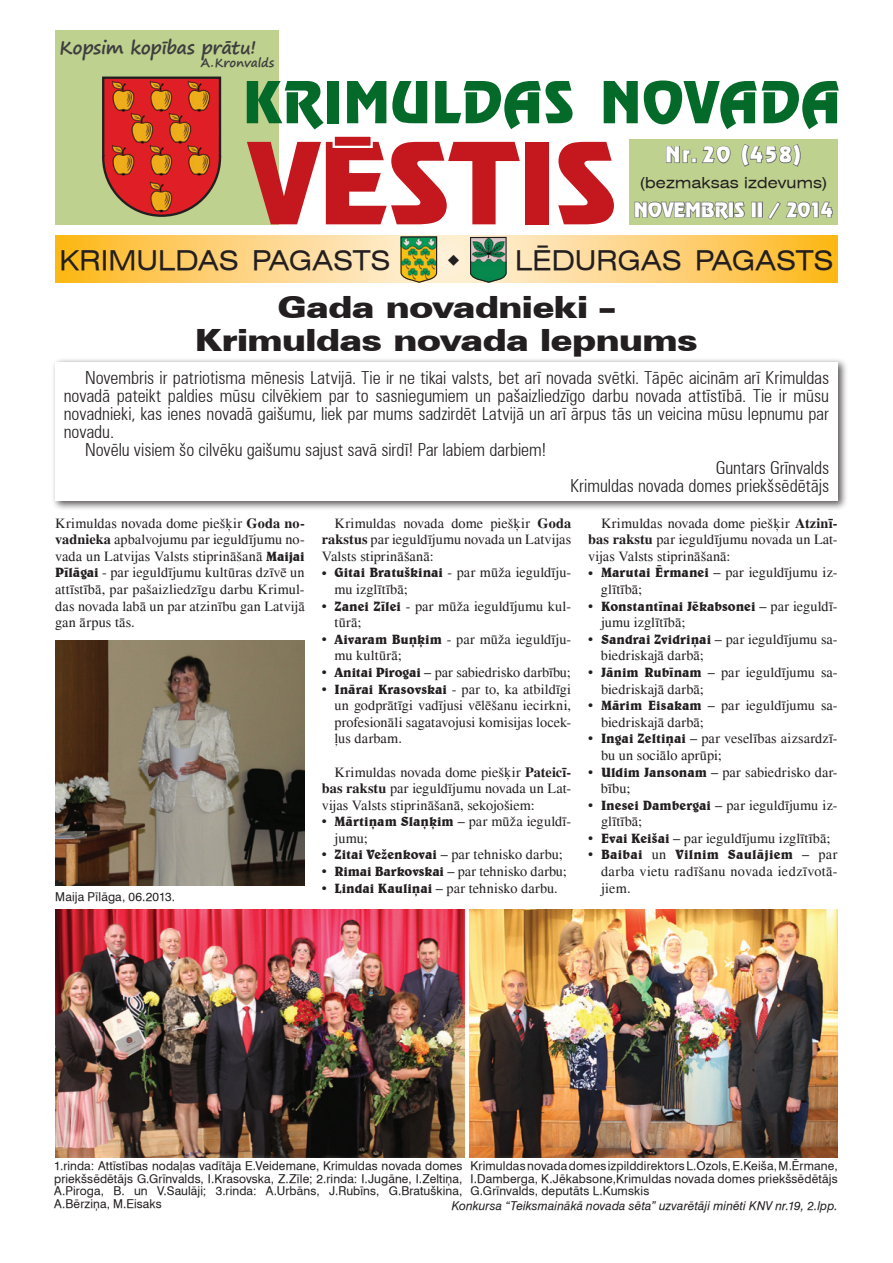
<style>
.page{position:relative;width:893px;height:1263px;background:#fff}
.page>*{position:absolute;margin:0;border:0;box-sizing:border-box;transform-origin:0 0}
.t1{font:111.3px "Revue TL";letter-spacing:-.015em;color:#c5171e;scale:1.05 1}
.t2{font:57px "Revue TL";letter-spacing:.01em;color:#046a29}
.t3{font:900 expanded 30px/33px "Zurich TL";color:#231f20;text-align:center}
.t4{font:expanded 27px "Swiss 721 TL";color:#231f20}
.t5{font:21px "Revue TL";letter-spacing:.03em;color:#fff}
.t6{font:19.5px "Revue TL";letter-spacing:-.015em;color:#fff}
.t7{font:300 condensed 18px "Zurich TL";color:#231f20}
.t8{font:700 18px "Segoe Print";letter-spacing:-.02em;color:#3e3e3f}
.t9{font:expanded 15px "Swiss 721 TL";letter-spacing:.01em;color:#231f20}
.t10{font:14.25px/16.6px "Times";letter-spacing:.005em;color:#231f20}
.t11{font:14.25px/16.6px "Times";letter-spacing:.025em;color:#231f20}
.t12{font:700 13.5px "Belwe TL";letter-spacing:.01em;color:#231f20;scale:.95 1}
.t13{font:12px/12.8px "Swiss 721 TL";letter-spacing:.01em;color:#231f20;text-align:justify}
.t14{font:italic 12px "Swiss 721 TL";letter-spacing:.01em;color:#231f20}
.t15{font:700 12px "Segoe Print";color:#3e3e3f}
.s1{font-weight:700}
.s2{font-family:"Belwe TL";font-weight:700;font-size:13.5px}
.s3{font-family:"Times";font-weight:400;font-size:14.25px}
</style>
<div class="page">
<div style="left:55px;top:30px;width:224px;height:194px;background:#bed18e"></div>
<svg style="left:55px;top:236px;width:783px;height:47px;background:#fdd278"></svg>
<svg style="left:400px;top:236px;width:38px;height:47px;background:#8b9d43"></svg>
<svg style="left:469px;top:236px;width:38px;height:47px;background:#528b6a"></svg>
<div style="left:629px;top:139px;width:209px;height:85px;background:#bed18e"></div>
<svg style="left:666px;top:145px;width:65px;height:19px"></svg>
<svg style="left:741px;top:144px;width:60px;height:23px"></svg>
<svg style="left:634px;top:201px;width:111px;height:19px"></svg>
<div style="left:751px;top:202px;width:6px;height:16px;border:2px solid #6c6d70"></div>
<div style="left:757px;top:202px;width:6px;height:16px;border:2px solid #6c6d70"></div>
<svg style="left:767px;top:201px;width:66px;height:19px"></svg>
<svg style="left:102px;top:76px;width:120px;height:141px;background:#c6482c"></svg>
<div style="left:333px;top:135px;width:40px;height:13px;background:#c5171e;border:2px solid #fff"></div>
<div style="left:51px;top:357px;width:815px;height:160px;background:#231f20;opacity:.75"></div>
<div style="left:55px;top:362px;width:783px;height:139px;background:#fff"></div>
<svg style="left:63px;top:357px;width:767px;height:5px"></svg>
<img style="left:55px;top:909px;width:409px;height:244px">
<img style="left:55px;top:641px;width:250px;height:245px">
<img style="left:470px;top:909px;width:368px;height:242px">
<svg style="left:55px;top:884px;width:154px;height:39px"></svg>
<svg style="left:55px;top:891px;width:120px;height:14px"></svg>
<svg style="left:55px;top:1153px;width:408px;height:5px;background:#674e3b"></svg>
<svg style="left:463px;top:1151px;width:375px;height:7px;background:#7a4e31"></svg>
<svg style="left:448px;top:254px;width:11px;height:11px"></svg>
<p class="t8" style="left:60px;top:31px;width:198px">Kopsim kopības prātu!</p>
<p class="t15" style="left:201px;top:52px;width:75px">A.Kronvalds</p>
<h2 class="t2" style="left:243px;top:67px;width:599px">KRIMULDAS NOVADA</h2>
<h3 class="t5" style="left:665px;top:142px;width:138px">Nr. 20 (458)</h3>
<p class="t9" style="left:640px;top:174px;width:188px">(bezmaksas izdevums)</p>
<h1 class="t1" style="left:247px;top:115px;width:353px">VESTIS</h1>
<h3 class="t6" style="left:634px;top:198px;width:201px">NOVEMBRIS II / 2014</h3>
<h3 class="t4" style="left:60px;top:244px;width:332px">KRIMULDAS PAGASTS</h3>
<h3 class="t4" style="left:515px;top:244px;width:320px">LĒDURGAS PAGASTS</h3>
<h3 class="t3" style="left:196px;top:291px;width:503px">Gada novadnieki –<br>Krimuldas novada lepnums</h3>
<p class="t7" style="left:85px;top:367px;width:746px">Novembris ir patriotisma mēnesis Latvijā. Tie ir ne tikai valsts, bet arī novada svētki. Tāpēc aicinām arī Krimuldas</p>
<p class="t7" style="left:64px;top:385px;width:767px">novadā pateikt paldies mūsu cilvēkiem par to sasniegumiem un pašaizliedzīgo darbu novada attīstībā. Tie ir mūsu</p>
<p class="t7" style="left:64px;top:403px;width:767px">novadnieki, kas ienes novadā gaišumu, liek par mums sadzirdēt Latvijā un arī ārpus tās un veicina mūsu lepnumu par</p>
<p class="t7" style="left:64px;top:421px;width:52px">novadu.</p>
<p class="t7" style="left:85px;top:439px;width:463px">Novēlu visiem šo cilvēku gaišumu sajust savā sirdī! Par labiem darbiem!</p>
<p class="t7" style="left:716px;top:457px;width:115px">Guntars Grīnvalds</p>
<p class="t7" style="left:570px;top:475px;width:261px">Krimuldas novada domes priekšsēdētājs</p>
<p class="t10" style="left:588px;top:515px;width:251px;text-align:justify;text-indent:13px">Krimuldas novada dome piešķir <span class="s1">Atzinī&shy;bas rakstu</span> par ieguldījumu novada un Lat&shy;vijas Valsts stiprināšanā:</p>
<p class="t10" style="left:601px;top:564px;width:238px;text-indent:-13px">• <span class="s2">Marutai Ērmanei</span> – par ieguldījumu iz&shy;glītībā;</p>
<p class="t12" style="left:588px;top:597px;width:264px"><span class="s3">•</span> Konstantīnai Jēkabsonei <span class="s3">– par ieguldī-</span></p>
<p class="t10" style="left:601px;top:614px;width:86px">jumu izglītībā;</p>
<p class="t10" style="left:601px;top:631px;width:238px;text-indent:-13px">• <span class="s2">Sandrai Zvidriņai</span> – par ieguldījumu sa&shy;biedriskajā darbā;</p>
<p class="t10" style="left:601px;top:664px;width:238px;text-indent:-13px">• <span class="s2">Jānim Rubīnam</span> – par ieguldījumu sa&shy;biedriskajā darbā;</p>
<p class="t10" style="left:601px;top:697px;width:238px;text-indent:-13px">• <span class="s2">Mārim Eisakam</span> – par ieguldījumu sa&shy;biedriskajā darbā;</p>
<p class="t10" style="left:601px;top:730px;width:238px;text-indent:-13px">• <span class="s2">Ingai Zeltiņai</span> – par veselības aizsardzī&shy;bu un sociālo aprūpi;</p>
<p class="t10" style="left:601px;top:763px;width:238px;text-indent:-13px">• <span class="s2">Uldim Jansonam</span> – par sabiedrisko dar&shy;bību;</p>
<p class="t10" style="left:601px;top:797px;width:238px;text-indent:-13px">• <span class="s2">Inesei Dambergai</span> – par ieguldījumu iz&shy;glītībā;</p>
<p class="t10" style="left:588px;top:830px;width:244px">• <span class="s2">Evai Keišai</span> – par ieguldījumu izglītībā;</p>
<p class="t12" style="left:588px;top:846px;width:264px"><span class="s3">•</span> Baibai <span class="s3">un</span> Vilnim Saulājiem <span class="s3">– par</span></p>
<p class="t11" style="left:601px;top:863px;width:238px">darba vietu radīšanu novada iedzīvotā&shy;jiem.</p>
<p class="t13" style="left:55px;top:890px;width:121px">Maija Pīlāga, 06.2013.</p>
<p class="t10" style="left:55px;top:515px;width:251px;text-align:justify">Krimuldas novada dome piešķir <span class="s1">Goda no&shy;vadnieka</span> apbalvojumu par ieguldījumu no&shy;vada un Latvijas Valsts stiprināšanā <span class="s2">Maijai Pīlāgai</span> - par ieguldījumu kultūras dzīvē un attīstībā, par pašaizliedzīgu darbu Krimul&shy;das novada labā un par atzinību gan Latvijā gan ārpus tās.</p>
<p class="t10" style="left:322px;top:515px;width:251px;text-align:justify;text-indent:13px">Krimuldas novada dome piešķir <span class="s1">Goda rakstus</span> par ieguldījumu novada un Latvijas Valsts stiprināšanā:</p>
<p class="t10" style="left:334px;top:564px;width:238px;text-indent:-13px">• <span class="s2">Gitai Bratuškinai</span> - par mūža ieguldīju&shy;mu izglītībā;</p>
<p class="t10" style="left:334px;top:598px;width:238px;text-indent:-13px">• <span class="s2">Zanei Zīlei</span> - par mūža ieguldījumu kul&shy;tūrā;</p>
<p class="t10" style="left:334px;top:631px;width:238px;text-indent:-13px">• <span class="s2">Aivaram Buņķim</span> - par mūža ieguldīju&shy;mu kultūrā;</p>
<p class="t10" style="left:322px;top:664px;width:251px">• <span class="s2">Anitai Pirogai</span> – par sabiedrisko darbību;</p>
<p class="t10" style="left:334px;top:681px;width:238px;text-align:justify;text-indent:-13px">• <span class="s2">Inārai Krasovskai</span> - par to, ka atbildīgi un godprātīgi vadījusi vēlēšanu iecirkni, profesionāli sagatavojusi komisijas locek&shy;ļus darbam.</p>
<p class="t10" style="left:322px;top:763px;width:251px;text-align:justify;text-indent:13px">Krimuldas novada dome piešķir <span class="s1">Pateicī&shy;bas rakstu</span> par ieguldījumu novada un Lat&shy;vijas Valsts stiprināšanā, sekojošiem:</p>
<p class="t10" style="left:334px;top:813px;width:238px;text-indent:-13px">• <span class="s2">Mārtiņam Slaņķim</span> – par mūža ieguldī&shy;jumu;</p>
<p class="t10" style="left:322px;top:846px;width:243px">• <span class="s2">Zitai Veženkovai</span> – par tehnisko darbu;</p>
<p class="t10" style="left:322px;top:863px;width:247px">• <span class="s2">Rimai Barkovskai</span> – par tehnisko darbu;</p>
<p class="t10" style="left:322px;top:880px;width:238px">• <span class="s2">Lindai Kauliņai</span> – par tehnisko darbu.</p>
<p class="t13" style="left:54px;top:1159px;width:410px">1.rinda: Attīstības nodaļas vadītāja E.Veidemane, Krimuldas novada domes priekšsēdētājs G.Grīnvalds, I.Krasovska, Z.Zīle; 2.rinda: I.Jugāne, I.Zeltiņa, A.Piroga, B. un V.Saulāji; 3.rinda: A.Urbāns, J.Rubīns, G.Bratuškina, A.Bērziņa, M.Eisaks</p>
<p class="t13" style="left:471px;top:1159px;width:369px">Krimuldas novada domes izpilddirektors L.Ozols, E.Keiša, M.Ērmane, I.Damberga, K.Jēkabsone,Krimuldas novada domes priekšsēdētājs G.Grīnvalds, deputāts L.Kumskis</p>
<p class="t14" style="left:452px;top:1198px;width:388px">Konkursa “Teiksmainākā novada sēta” uzvarētāji minēti KNV nr.19, 2.lpp.</p>
</div>
